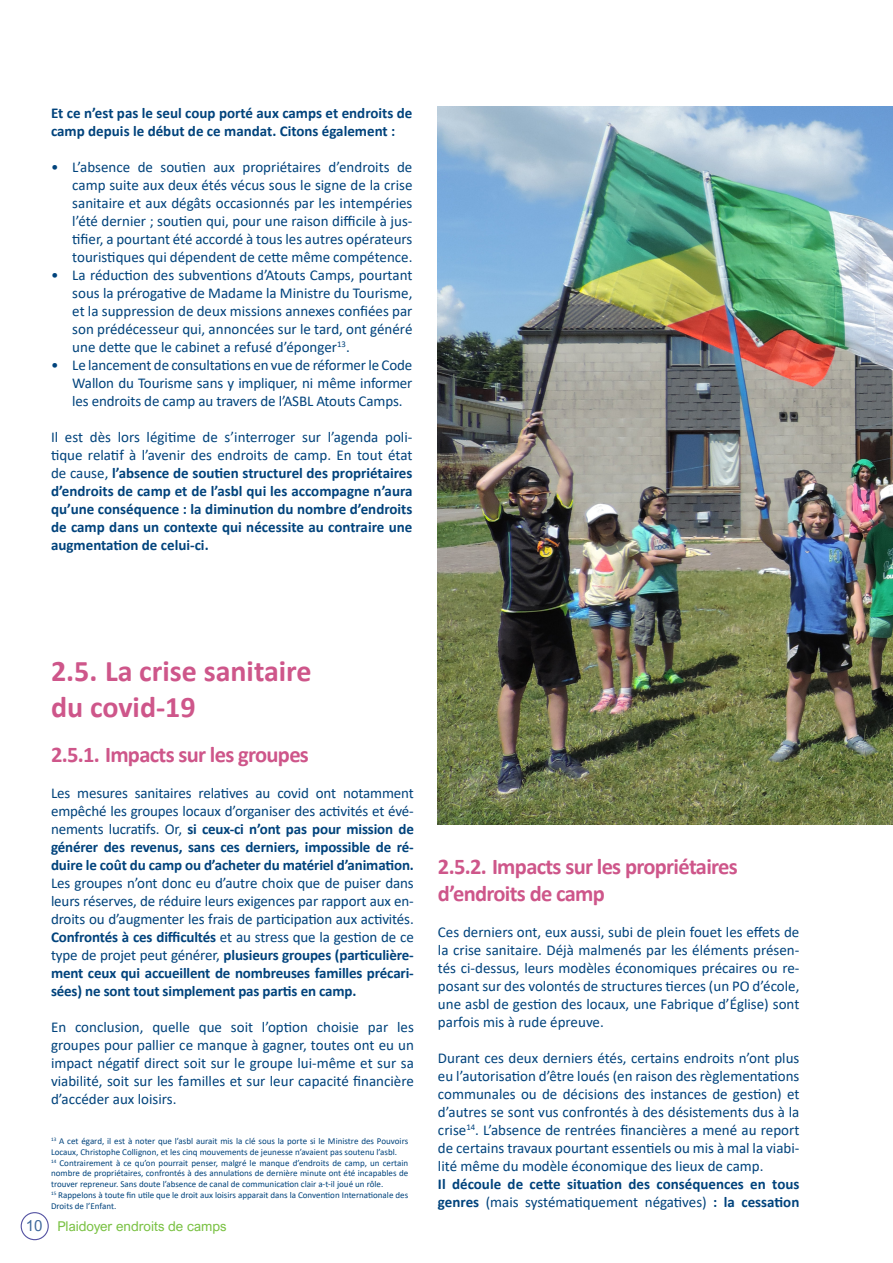
<style>
.page{position:relative;width:893px;height:1263px;background:#fff}
.page>*{position:absolute;margin:0;border:0;box-sizing:border-box;transform-origin:0 0}
.t1{font:700 30px "Calibri";color:#ce568a}
.t2{font:700 22.5px "Calibri";letter-spacing:-.03em;color:#ce568a}
.t3{font:15px/18px "Calibri";color:#01437c;text-align:justify}
.t4{font:700 15px/18px "Calibri";color:#01437c}
.t5{font:15px "Arial Nova";color:#3e689b}
.t6{font:13.5px "Arial Nova";color:#79c142}
.t7{font:9px/10.8px "Calibri";color:#01437c}
.s1{font-weight:400}
.s2{font-weight:700}
</style>
<div class="page">
<img style="left:438px;top:106px;width:455px;height:719px">
<div style="left:21px;top:1212px;width:28px;height:28px;border:1px solid #5452a2;border-radius:50%"></div>
<p class="t4" style="left:51px;top:103px;width:363px">Et ce n’est pas le seul coup porté aux camps et endroits de camp depuis le début de ce mandat. Citons également :</p>
<p class="t3" style="left:72px;top:157px;width:342px;text-indent:-21px">• L’absence de soutien aux propriétaires d’endroits de camp suite aux deux étés vécus sous le signe de la crise sanitaire et aux dégâts occasionnés par les intempéries l’été dernier ; soutien qui, pour une raison difficile à jus&shy;tifier, a pourtant été accordé à tous les autres opérateurs touristiques qui dépendent de cette même compétence.</p>
<p class="t3" style="left:72px;top:265px;width:342px;text-indent:-21px">• La réduction des subventions d’Atouts Camps, pourtant sous la prérogative de Madame la Ministre du Tourisme, et la suppression de deux missions annexes confiées par son prédécesseur qui, annoncées sur le tard, ont généré une dette que le cabinet a refusé d’éponger<sup>13</sup>.</p>
<p class="t3" style="left:72px;top:355px;width:342px;text-indent:-21px">• Le lancement de consultations en vue de réformer le Code Wallon du Tourisme sans y impliquer, ni même informer les endroits de camp au travers de l’ASBL Atouts Camps.</p>
<p class="t4" style="left:51px;top:427px;width:363px;text-align:justify"><span class="s1">Il est dès lors légitime de s’interroger sur l’agenda poli&shy;tique relatif à l’avenir des endroits de camp. En tout état de cause,</span> l’absence de soutien structurel des propriétaires d’endroits de camp et de l’asbl qui les accompagne n’aura qu’une conséquence : la diminution du nombre d’endroits de camp dans un contexte qui nécessite au contraire une augmentation de celui-ci.</p>
<p class="t1" style="left:51px;top:649px;width:262px">2.5. La crise sanitaire</p>
<p class="t1" style="left:51px;top:685px;width:146px">du covid-19</p>
<p class="t2" style="left:51px;top:738px;width:259px">2.5.1. Impacts sur les groupes</p>
<p class="t3" style="left:51px;top:783px;width:364px">Les mesures sanitaires relatives au covid ont notamment empêché les groupes locaux d’organiser des activités et évé&shy;nements lucratifs. Or, <span class="s2">si ceux-ci n’ont pas pour mission de générer des revenus, sans ces derniers, impossible de ré&shy;duire le coût du camp ou d’acheter du matériel d’animation.<br></span>Les groupes n’ont donc eu d’autre choix que de puiser dans leurs réserves, de réduire leurs exigences par rapport aux en&shy;droits ou d’augmenter les frais de participation aux activités.<br><span class="s2">Confrontés à ces difficultés</span> et au stress que la gestion de ce type de projet peut générer, <span class="s2">plusieurs groupes (particulière&shy;ment ceux qui accueillent de nombreuses familles précari&shy;sées) ne sont tout simplement pas partis en camp.</span></p>
<p class="t3" style="left:51px;top:1017px;width:364px">En conclusion, quelle que soit l’option choisie par les groupes pour pallier ce manque à gagner, toutes ont eu un impact négatif direct soit sur le groupe lui-même et sur sa viabilité, soit sur les familles et sur leur capacité financière d’accéder aux loisirs.</p>
<p class="t7" style="left:51px;top:1135px;width:359px"><sup>13</sup> A cet égard, il est à noter que l’asbl aurait mis la clé sous la porte si le Ministre des Pouvoirs<br>Locaux, Christophe Collignon, et les cinq mouvements de jeunesse n’avaient pas soutenu l’asbl.</p>
<p class="t7" style="left:51px;top:1157px;width:359px;text-align:justify"><sup>14</sup> Contrairement à ce qu’on pourrait penser, malgré le manque d’endroits de camp, un certain nombre de propriétaires, confrontés à des annulations de dernière minute ont été incapables de trouver repreneur. Sans doute l’absence de canal de communication clair a-t-il joué un rôle.</p>
<p class="t7" style="left:51px;top:1189px;width:359px"><sup>15</sup> Rappelons à toute fin utile que le droit aux loisirs apparait dans la Convention Internationale des<br>Droits de l’Enfant.</p>
<p class="t5" style="left:26px;top:1217px;width:18px">10</p>
<p class="t6" style="left:57px;top:1218px;width:171px">Plaidoyer endroits de camps</p>
<p class="t2" style="left:438px;top:851px;width:301px">2.5.2. Impacts sur les propriétaires</p>
<p class="t2" style="left:438px;top:878px;width:168px">d’endroits de camp</p>
<p class="t3" style="left:438px;top:923px;width:363px">Ces derniers ont, eux aussi, subi de plein fouet les effets de la crise sanitaire. Déjà malmenés par les éléments présen&shy;tés ci-dessus, leurs modèles économiques précaires ou re&shy;posant sur des volontés de structures tierces (un PO d’école, une asbl de gestion des locaux, une Fabrique d’Église) sont parfois mis à rude épreuve.</p>
<p class="t3" style="left:438px;top:1049px;width:363px">Durant ces deux derniers étés, certains endroits n’ont plus eu l’autorisation d’être loués (en raison des règlementations communales ou de décisions des instances de gestion) et d’autres se sont vus confrontés à des désistements dus à la crise<sup>14</sup>. L’absence de rentrées financières a mené au report de certains travaux pourtant essentiels ou mis à mal la viabi&shy;lité même du modèle économique des lieux de camp.</p>
<p class="t4" style="left:438px;top:1175px;width:363px">Il découle de cette situation des conséquences en tous genres <span class="s1">(mais systématiquement négatives)</span> : la cessation</p>
</div>
